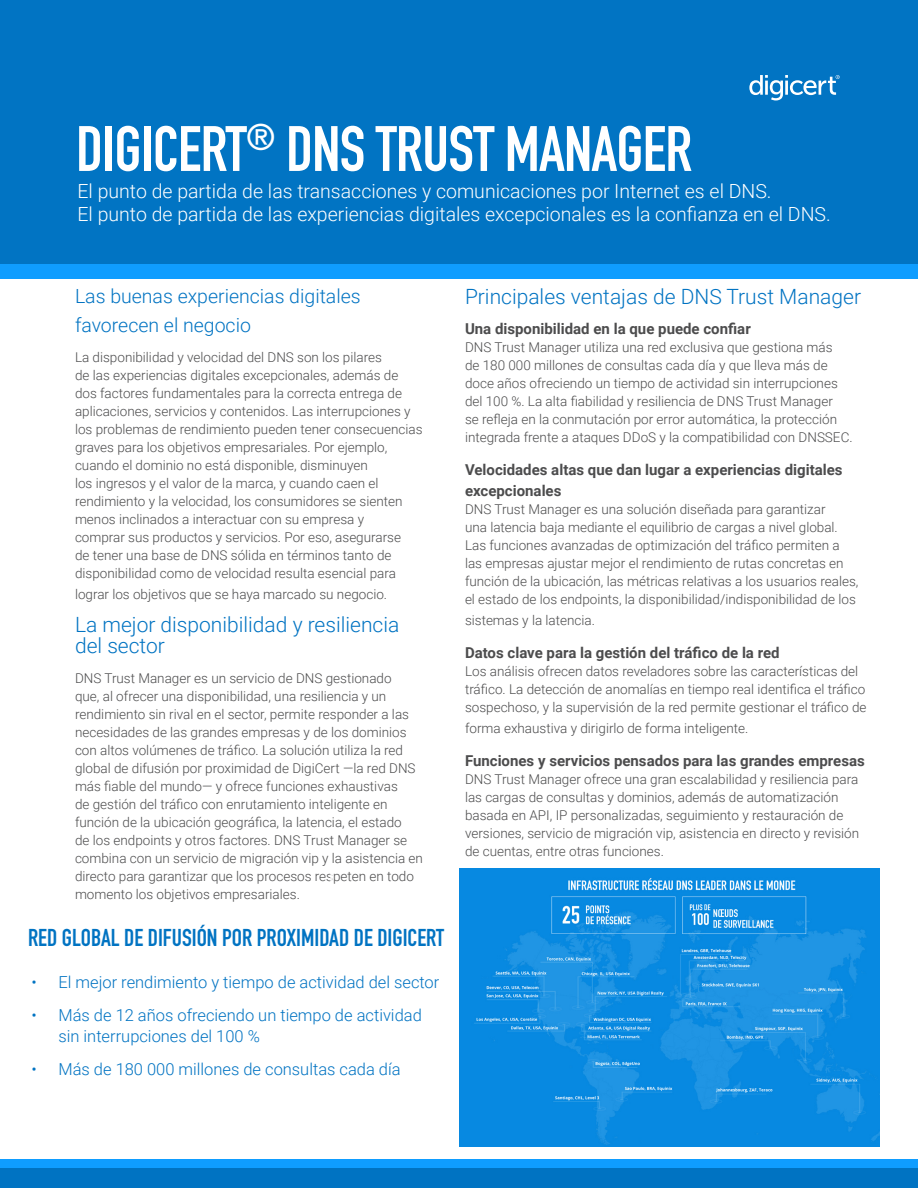
<style>
.page{position:relative;width:918px;height:1188px;background:#fff}
.page>*{position:absolute;margin:0;border:0;box-sizing:border-box;transform-origin:0 0}
.t1{font:700 63px "DIN Condensed";letter-spacing:-.01em;color:#fff}
.t2{font:700 24px "DIN Condensed";color:#0073c2}
.t3{font:300 21px/21px "Roboto";color:#0073c2}
.t4{font:300 19.5px/23.4px "Roboto";color:#fff}
.t5{font:300 19.5px/28.8px "Roboto";color:#0073c2}
.t6{font:300 16.5px/21px "Roboto";color:#0073c2}
.t7{font:700 15px/21px "Roboto";color:#4c4c4d}
.t8{font:300 13.5px/18px "Roboto";color:#4c4c4d}
</style>
<div class="page">
<div style="left:0;top:0;width:918px;height:278px;background:#0174c3"></div>
<svg style="left:749px;top:75px;width:91px;height:25px"></svg>
<div style="left:0;top:264px;width:918px;height:14px;background:#0f9dff"></div>
<div style="left:0;top:1168px;width:918px;height:20px;background:#0073c2"></div>
<div style="left:0;top:1160px;width:918px;height:8px;background:#0f9dff"></div>
<img style="left:459px;top:869px;width:420px;height:277px">
<h1 class="t1" style="left:76px;top:107px;width:618px">DIGICERT<sup>®</sup> DNS TRUST MANAGER</h1>
<h3 class="t4" style="left:78px;top:178px;width:755px">El punto de partida de las transacciones y comunicaciones por Internet es el DNS.<br>El punto de partida de las experiencias digitales excepcionales es la confianza en el DNS.</h3>
<h3 class="t5" style="left:75px;top:281px;width:287px">Las buenas experiencias digitales favorecen el negocio</h3>
<p class="t8" style="left:75px;top:348px;width:349px">La disponibilidad y velocidad del DNS son los pilares<br>de las experiencias digitales excepcionales, además de dos factores fundamentales para la correcta entrega de aplicaciones, servicios y contenidos. Las interrupciones y los problemas de rendimiento pueden tener consecuencias graves para los objetivos empresariales. Por ejemplo, cuando el dominio no está disponible, disminuyen<br>los ingresos y el valor de la marca, y cuando caen el rendimiento y la velocidad, los consumidores se sienten menos inclinados a interactuar con su empresa y<br>comprar sus productos y servicios. Por eso, asegurarse<br>de tener una base de DNS sólida en términos tanto de disponibilidad como de velocidad resulta esencial para</p>
<p class="t8" style="left:75px;top:585px;width:314px">lograr los objetivos que se haya marcado su negocio.</p>
<h3 class="t3" style="left:75px;top:613px;width:326px">La mejor disponibilidad y resiliencia del sector</h3>
<p class="t8" style="left:75px;top:669px;width:350px">DNS Trust Manager es un servicio de DNS gestionado<br>que, al ofrecer una disponibilidad, una resiliencia y un rendimiento sin rival en el sector, permite responder a las necesidades de las grandes empresas y de los dominios con altos volúmenes de tráfico. La solución utiliza la red global de difusión por proximidad de DigiCert —la red DNS más fiable del mundo— y ofrece funciones exhaustivas<br>de gestión del tráfico con enrutamiento inteligente en función de la ubicación geográfica, la latencia, el estado<br>de los endpoints y otros factores. DNS Trust Manager se combina con un servicio de migración vip y la asistencia en directo para garantizar que los procesos respeten en todo momento los objetivos empresariales.</p>
<h2 class="t2" style="left:28px;top:921px;width:417px">RED GLOBAL DE DIFUSIÓN POR PROXIMIDAD DE DIGICERT</h2>
<p class="t6" style="left:32px;top:971px;width:409px">• El mejor rendimiento y tiempo de actividad del sector</p>
<p class="t6" style="left:58px;top:1004px;width:365px;text-indent:-27px">• Más de 12 años ofreciendo un tiempo de actividad sin interrupciones del 100 %</p>
<p class="t6" style="left:32px;top:1058px;width:371px">• Más de 180 000 millones de consultas cada día</p>
<h3 class="t3" style="left:465px;top:286px;width:398px">Principales ventajas de DNS Trust Manager</h3>
<p class="t7" style="left:465px;top:318px;width:287px">Una disponibilidad en la que puede confiar</p>
<p class="t8" style="left:465px;top:338px;width:389px">DNS Trust Manager utiliza una red exclusiva que gestiona más<br>de 180 000 millones de consultas cada día y que lleva más de doce años ofreciendo un tiempo de actividad sin interrupciones del 100 %. La alta fiabilidad y resiliencia de DNS Trust Manager<br>se refleja en la conmutación por error automática, la protección integrada frente a ataques DDoS y la compatibilidad con DNSSEC.</p>
<p class="t7" style="left:465px;top:459px;width:379px">Velocidades altas que dan lugar a experiencias digitales excepcionales</p>
<p class="t8" style="left:465px;top:500px;width:395px">DNS Trust Manager es una solución diseñada para garantizar<br>una latencia baja mediante el equilibrio de cargas a nivel global.<br>Las funciones avanzadas de optimización del tráfico permiten a las empresas ajustar mejor el rendimiento de rutas concretas en función de la ubicación, las métricas relativas a los usuarios reales, el estado de los endpoints, la disponibilidad/indisponibilidad de los</p>
<p class="t8" style="left:465px;top:611px;width:131px">sistemas y la latencia.</p>
<p class="t7" style="left:465px;top:642px;width:316px">Datos clave para la gestión del tráfico de la red</p>
<p class="t8" style="left:465px;top:662px;width:403px">Los análisis ofrecen datos reveladores sobre las características del tráfico. La detección de anomalías en tiempo real identifica el tráfico sospechoso, y la supervisión de la red permite gestionar el tráfico de</p>
<p class="t8" style="left:465px;top:719px;width:285px">forma exhaustiva y dirigirlo de forma inteligente.</p>
<p class="t7" style="left:465px;top:750px;width:401px">Funciones y servicios pensados para las grandes empresas</p>
<p class="t8" style="left:465px;top:770px;width:396px">DNS Trust Manager ofrece una gran escalabilidad y resiliencia para las cargas de consultas y dominios, además de automatización basada en API, IP personalizadas, seguimiento y restauración de versiones, servicio de migración vip, asistencia en directo y revisión de cuentas, entre otras funciones.</p>
</div>
